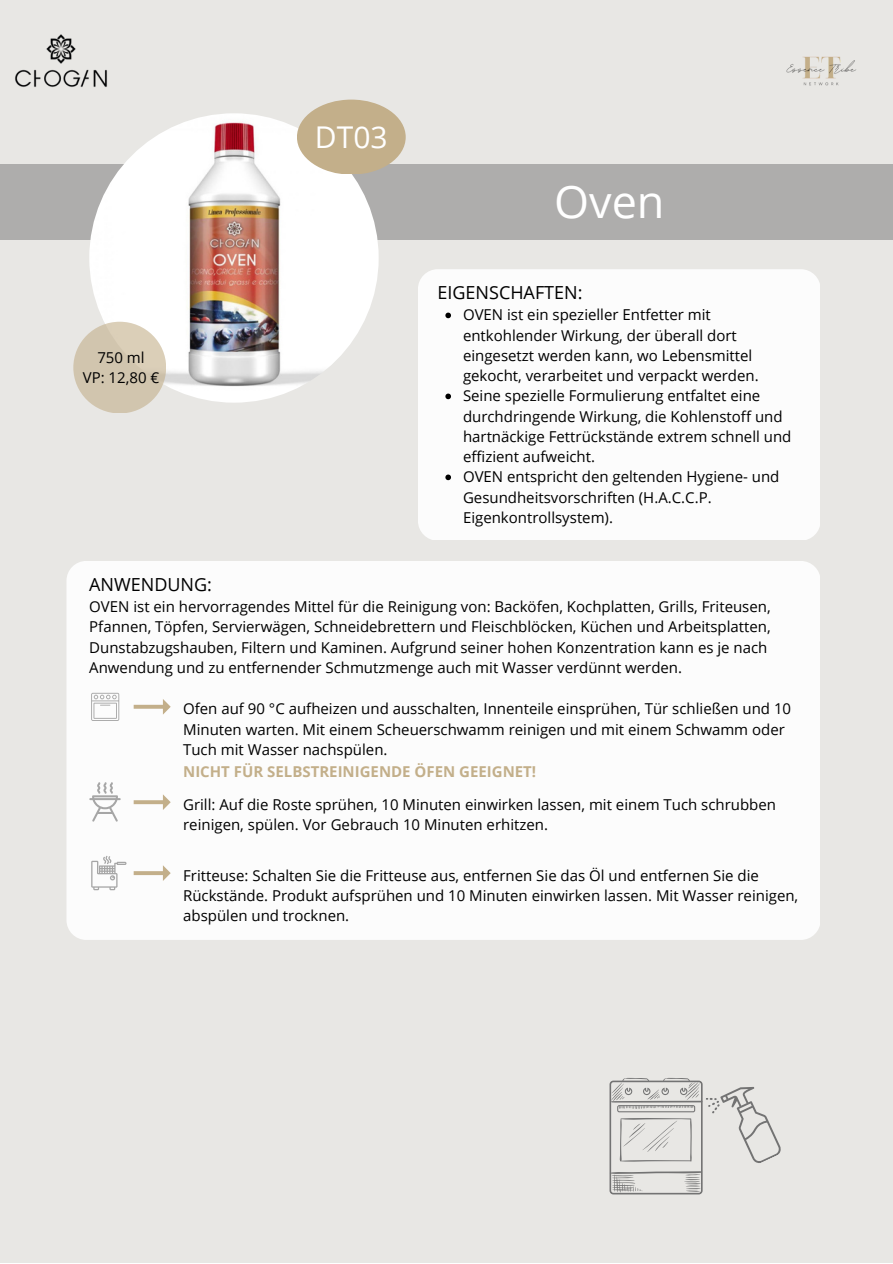
<style>
.page{position:relative;width:893px;height:1264px;background:#fff}
.page>*{position:absolute;margin:0;border:0;box-sizing:border-box;transform-origin:0 0}
.t1{font:45px "Open Sans";color:#fff}
.t2{font:30px "Open Sans";color:#fff}
.t3{font:18px "Open Sans";color:#000}
.t4{font:15px/20.2px "Open Sans";color:#000}
.t5{font:700 15px "Open Sans";color:#c3af8a}
</style>
<div class="page">
<div style="left:0;top:0;width:892px;height:1262px;background:#e8e7e4"></div>
<img style="left:15px;top:34px;width:92px;height:53px">
<img style="left:786px;top:56px;width:71px;height:30px">
<div style="left:66px;top:561px;width:753px;height:378px;background:#fcfcfc;border-radius:20px"></div>
<svg style="left:91px;top:692px;width:28px;height:29px"></svg>
<div style="left:418px;top:269px;width:401px;height:271px;background:#fcfcfc;border-radius:20px"></div>
<div style="left:0;top:164px;width:892px;height:75px;background:#aeadac"></div>
<img style="left:89px;top:113px;width:289px;height:289px;border-radius:50%">
<div style="left:297px;top:100px;width:108px;height:74px;background:#c3af8a;border-radius:50%"></div>
<svg style="left:134px;top:699px;width:37px;height:15px"></svg>
<svg style="left:134px;top:794px;width:37px;height:16px"></svg>
<svg style="left:89px;top:782px;width:32px;height:39px"></svg>
<svg style="left:609px;top:1078px;width:172px;height:116px"></svg>
<svg style="left:134px;top:865px;width:37px;height:16px"></svg>
<svg style="left:91px;top:856px;width:36px;height:34px"></svg>
<svg style="left:445px;top:312px;width:6px;height:6px"></svg>
<svg style="left:445px;top:393px;width:6px;height:6px"></svg>
<svg style="left:445px;top:474px;width:6px;height:6px"></svg>
<div style="left:73px;top:322px;width:93px;height:91px;background:#d1c5ae;border-radius:50%"></div>
<p class="t4" style="left:83px;top:347px;width:78px;text-align:center">750 ml<br>VP: 12,80 €</p>
<h2 class="t2" style="left:315px;top:116px;width:74px">DT03</h2>
<h1 class="t1" style="left:554px;top:170px;width:112px">Oven</h1>
<p class="t3" style="left:437px;top:280px;width:146px">EIGENSCHAFTEN:</p>
<p class="t4" style="left:463px;top:304px;width:330px">OVEN ist ein spezieller Entfetter mit entkohlender Wirkung, der überall dort eingesetzt werden kann, wo Lebensmittel gekocht, verarbeitet und verpackt werden.<br>Seine spezielle Formulierung entfaltet eine durchdringende Wirkung, die Kohlenstoff und hartnäckige Fettrückstände extrem schnell und effizient aufweicht.<br>OVEN entspricht den geltenden Hygiene- und Gesundheitsvorschriften (H.A.C.C.P.<br>Eigenkontrollsystem).</p>
<p class="t3" style="left:89px;top:571px;width:124px">ANWENDUNG:</p>
<p class="t4" style="left:89px;top:596px;width:683px">OVEN ist ein hervorragendes Mittel für die Reinigung von: Backöfen, Kochplatten, Grills, Friteusen, Pfannen, Töpfen, Servierwägen, Schneidebrettern und Fleischblöcken, Küchen und Arbeitsplatten, Dunstabzugshauben, Filtern und Kaminen. Aufgrund seiner hohen Konzentration kann es je nach Anwendung und zu entfernender Schmutzmenge auch mit Wasser verdünnt werden.</p>
<p class="t4" style="left:183px;top:698px;width:609px">Ofen auf 90 °C aufheizen und ausschalten, Innenteile einsprühen, Tür schließen und 10<br>Minuten warten. Mit einem Scheuerschwamm reinigen und mit einem Schwamm oder<br>Tuch mit Wasser nachspülen.</p>
<p class="t5" style="left:183px;top:760px;width:354px">NICHT FÜR SELBSTREINIGENDE ÖFEN GEEIGNET!</p>
<p class="t4" style="left:183px;top:794px;width:594px">Grill: Auf die Roste sprühen, 10 Minuten einwirken lassen, mit einem Tuch schrubben reinigen, spülen. Vor Gebrauch 10 Minuten erhitzen.</p>
<p class="t4" style="left:183px;top:864px;width:616px">Fritteuse: Schalten Sie die Fritteuse aus, entfernen Sie das Öl und entfernen Sie die<br>Rückstände. Produkt aufsprühen und 10 Minuten einwirken lassen. Mit Wasser reinigen, abspülen und trocknen.</p>
</div>
